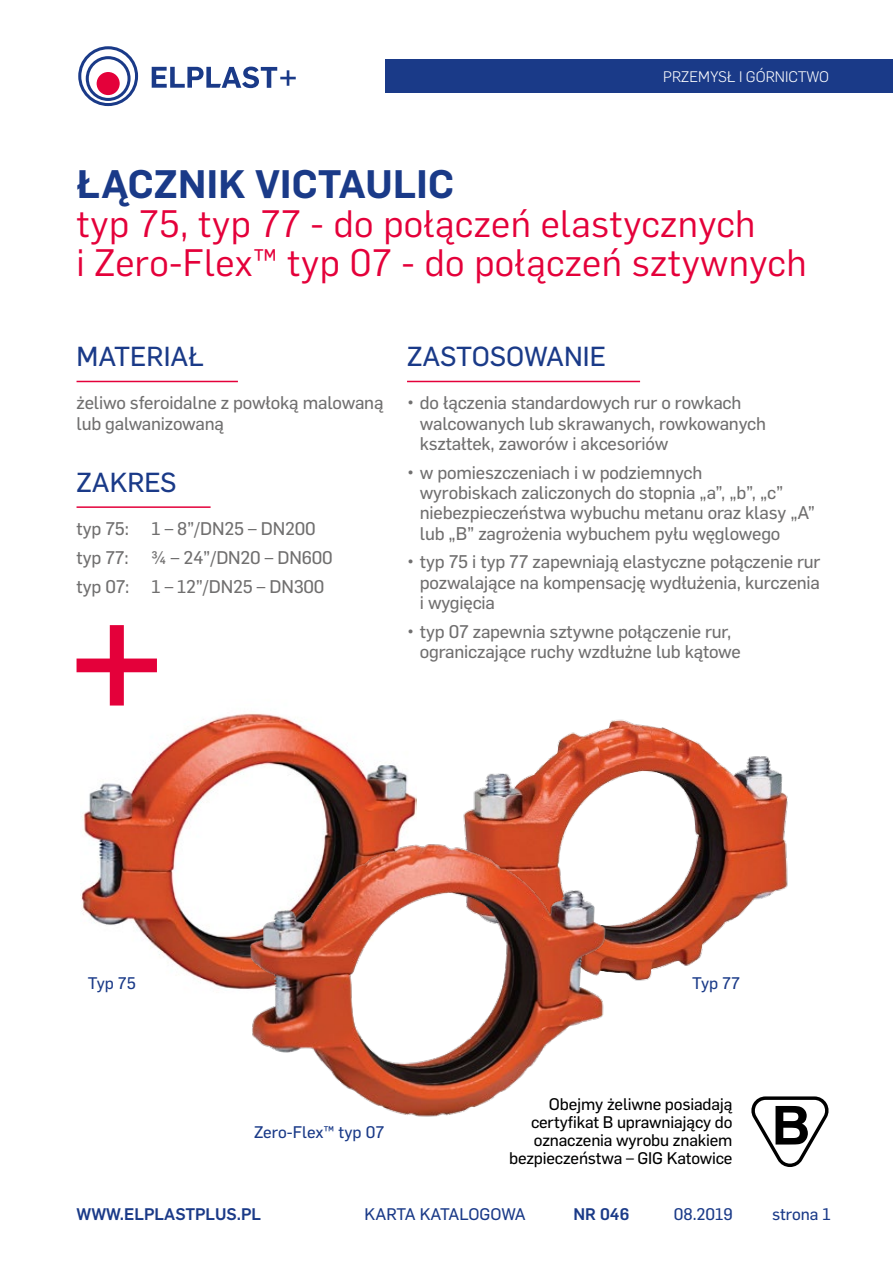
<style>
.page{position:relative;width:893px;height:1263px;background:#fff}
.page>*{position:absolute;margin:0;border:0;box-sizing:border-box;transform-origin:0 0}
.t1{font:600 39px "Flama";letter-spacing:.01em;color:#1a3a88}
.t2{font:37.5px/39px "Flama";letter-spacing:.01em;color:#e4003a}
.t3{font:27px "Flama Basic";color:#1a3a88}
.t4{font:18px/20.2px "Flama Basic";letter-spacing:-.01em;color:#706f6f}
.t5{font:16.5px/18px "Flama Basic";letter-spacing:-.01em;color:#000;text-align:right}
.t6{font:16.5px "Flama Basic";color:#1a3a88}
.t7{font:500 16.5px "Flama";color:#1a3a88}
.t8{font:300 15px "Flama";color:#fff}
</style>
<div class="page">
<img style="left:473px;top:719px;width:315px;height:262px">
<img style="left:81px;top:705px;width:336px;height:284px">
<hr style="left:407px;top:381px;width:233px;height:1px;background:#e4003a">
<hr style="left:77px;top:381px;width:161px;height:1px;background:#e4003a">
<hr style="left:77px;top:506px;width:134px;height:2px;background:#e4003a">
<svg style="left:77px;top:625px;width:80px;height:80px"></svg>
<svg style="left:78px;top:46px;width:60px;height:60px"></svg>
<svg style="left:152px;top:67px;width:144px;height:21px"></svg>
<div style="left:386px;top:60px;width:507px;height:33px;background:#1a3a88"></div>
<svg style="left:751px;top:1096px;width:78px;height:71px"></svg>
<img style="left:248px;top:800px;width:360px;height:317px">
<p class="t8" style="left:663px;top:66px;width:168px">PRZEMYSŁ I GÓRNICTWO</p>
<h1 class="t1" style="left:77px;top:155px;width:379px">ŁĄCZNIK VICTAULIC</h1>
<h2 class="t2" style="left:77px;top:201px;width:732px">typ 75, typ 77 - do połączeń elastycznych<br>i Zero-Flex™ typ 07 - do połączeń sztywnych</h2>
<h3 class="t3" style="left:77px;top:337px;width:129px">MATERIAŁ</h3>
<p class="t4" style="left:77px;top:392px;width:308px">żeliwo sferoidalne z powłoką malowaną lub galwanizowaną</p>
<h3 class="t3" style="left:77px;top:463px;width:102px">ZAKRES</h3>
<p class="t4" style="left:77px;top:517px;width:54px">typ 75:</p>
<p class="t4" style="left:152px;top:517px;width:166px">1 – 8”/DN25 – DN200</p>
<p class="t4" style="left:77px;top:546px;width:54px">typ 77:</p>
<p class="t4" style="left:77px;top:542px;width:258px;line-height:28.8px;text-indent:75px">¾ – 24”/DN20 – DN600 typ 07: 1 – 12”/DN25 – DN300</p>
<h3 class="t3" style="left:407px;top:337px;width:200px">ZASTOSOWANIE</h3>
<p class="t4" style="left:420px;top:392px;width:348px;text-indent:-13px">• do łączenia standardowych rur o rowkach walcowanych lub skrawanych, rowkowanych kształtek, zaworów i akcesoriów</p>
<p class="t4" style="left:420px;top:461px;width:397px;text-indent:-13px">• w pomieszczeniach i w podziemnych<br>wyrobiskach zaliczonych do stopnia „a”, „b”, „c” niebezpieczeństwa wybuchu metanu oraz klasy „A” lub „B” zagrożenia wybuchem pyłu węglowego</p>
<p class="t4" style="left:420px;top:551px;width:402px;text-align:justify;text-indent:-13px">• typ 75 i typ 77 zapewniają elastyczne połączenie rur pozwalające na kompensację wydłużenia, kurczenia i wygięcia</p>
<p class="t4" style="left:420px;top:620px;width:323px;text-indent:-13px">• typ 07 zapewnia sztywne połączenie rur, ograniczające ruchy wzdłużne lub kątowe</p>
<p class="t6" style="left:88px;top:971px;width:50px">Typ 75</p>
<p class="t6" style="left:692px;top:971px;width:49px">Typ 77</p>
<p class="t6" style="left:254px;top:1121px;width:132px">Zero-Flex™ typ 07</p>
<p class="t5" style="left:509px;top:1094px;width:225px">Obejmy żeliwne posiadają certyfikat B uprawniający do oznaczenia wyrobu znakiem bezpieczeństwa – GIG Katowice</p>
<p class="t7" style="left:77px;top:1202px;width:186px">WWW.ELPLASTPLUS.PL</p>
<p class="t6" style="left:365px;top:1203px;width:163px">KARTA KATALOGOWA</p>
<p class="t7" style="left:573px;top:1202px;width:57px">NR 046</p>
<p class="t6" style="left:674px;top:1203px;width:61px">08.2019</p>
<p class="t6" style="left:772px;top:1203px;width:60px">strona 1</p>
</div>
